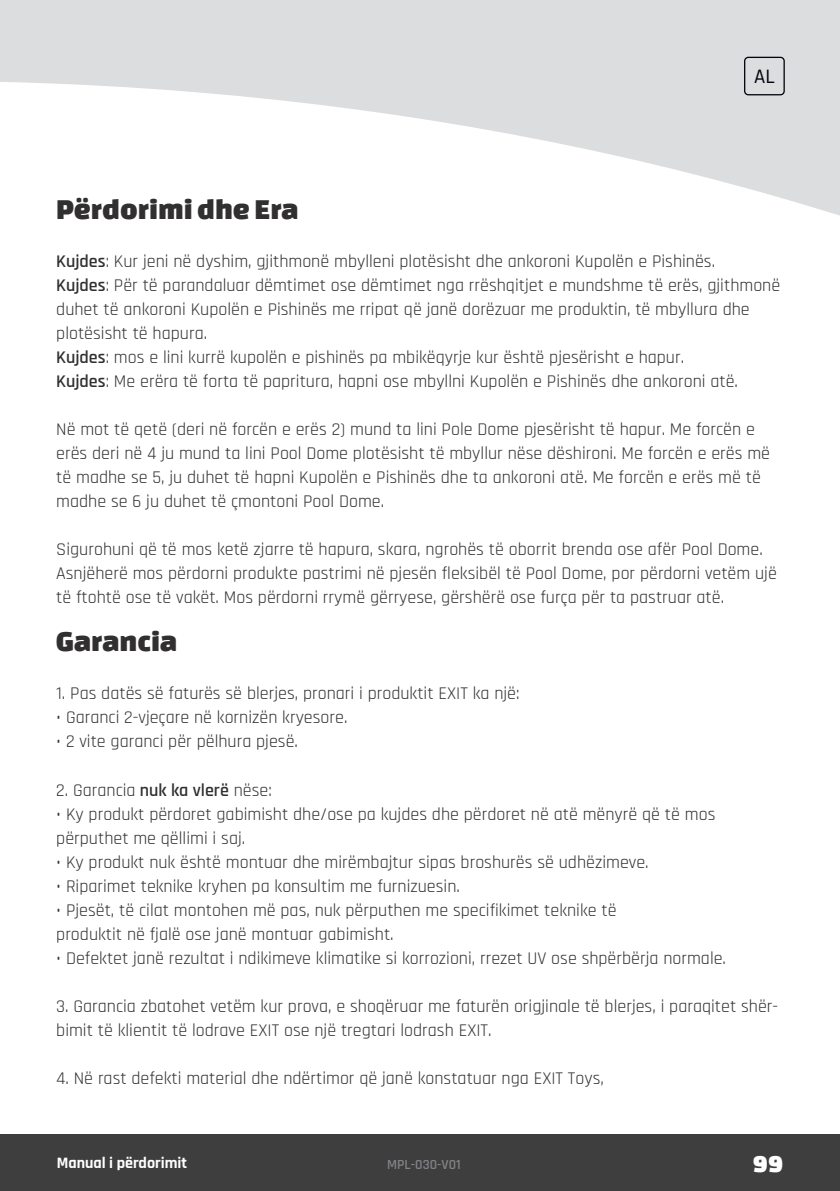
<style>
.page{position:relative;width:840px;height:1191px;background:#fff}
.page>*{position:absolute;margin:0;border:0;box-sizing:border-box;transform-origin:0 0}
.Page-content{font:30px "Changa One";color:#312f30}
.t1{font:25.2px "Changa One";color:#fff}
.t2{font:500 20.8px "Rajdhani";color:#02030c}
.Page-content-2{font:18px/24px "Rajdhani";color:#312f30}
.t3{font:700 16px "Rajdhani";color:#fff}
.t4{font:600 14px "Rajdhani";color:#808285}
.s1{font-weight:600}
</style>
<div class="page">
<svg style="left:0;top:0;width:839px;height:215px;fill:#dcdddf"></svg>
<div style="left:0;top:1134px;width:839px;height:57px;background:#3e3e3f"></div>
<div style="left:743px;top:57px;width:41px;height:38px;border:1px solid #02030c;border-radius:4px"></div>
<p class="t2" style="left:753px;top:64px;width:22px">AL</p>
<p class="Page-content" style="left:56px;top:193px;width:244px">Përdorimi dhe Era</p>
<p class="Page-content-2" style="left:56px;top:250px;width:725px"><span class="s1">Kujdes</span>: Kur jeni në dyshim, gjithmonë mbylleni plotësisht dhe ankoroni Kupolën e Pishinës.<br><span class="s1">Kujdes</span>: Për të parandaluar dëmtimet ose dëmtimet nga rrëshqitjet e mundshme të erës, gjithmonë duhet të ankoroni Kupolën e Pishinës me rripat që janë dorëzuar me produktin, të mbyllura dhe plotësisht të hapura.<br><span class="s1">Kujdes</span>: mos e lini kurrë kupolën e pishinës pa mbikëqyrje kur është pjesërisht e hapur.<br><span class="s1">Kujdes</span>: Me erëra të forta të papritura, hapni ose mbyllni Kupolën e Pishinës dhe ankoroni atë.</p>
<p class="Page-content-2" style="left:56px;top:418px;width:714px">Në mot të qetë (deri në forcën e erës 2) mund ta lini Pole Dome pjesërisht të hapur. Me forcën e erës deri në 4 ju mund ta lini Pool Dome plotësisht të mbyllur nëse dëshironi. Me forcën e erës më të madhe se 5, ju duhet të hapni Kupolën e Pishinës dhe ta ankoroni atë. Me forcën e erës më të madhe se 6 ju duhet të çmontoni Pool Dome.</p>
<p class="Page-content-2" style="left:56px;top:538px;width:721px">Sigurohuni që të mos ketë zjarre të hapura, skara, ngrohës të oborrit brenda ose afër Pool Dome.<br>Asnjëherë mos përdorni produkte pastrimi në pjesën fleksibël të Pool Dome, por përdorni vetëm ujë të ftohtë ose të vakët. Mos përdorni rrymë gërryese, gërshërë ose furça për ta pastruar atë.</p>
<p class="Page-content" style="left:56px;top:625px;width:122px">Garancia</p>
<p class="Page-content-2" style="left:56px;top:682px;width:464px">1. Pas datës së faturës së blerjes, pronari i produktit EXIT ka një:</p>
<p class="Page-content-2" style="left:56px;top:706px;width:292px">• Garanci 2-vjeçare në kornizën kryesore.</p>
<p class="Page-content-2" style="left:56px;top:730px;width:243px">• 2 vite garanci për pëlhura pjesë.</p>
<p class="Page-content-2" style="left:56px;top:778px;width:217px">2. Garancia <span class="s1">nuk ka vlerë</span> nëse:</p>
<p class="Page-content-2" style="left:56px;top:802px;width:660px">• Ky produkt përdoret gabimisht dhe/ose pa kujdes dhe përdoret në atë mënyrë që të mos</p>
<p class="Page-content-2" style="left:56px;top:826px;width:190px">përputhet me qëllimi i saj.</p>
<p class="Page-content-2" style="left:56px;top:850px;width:593px">• Ky produkt nuk është montuar dhe mirëmbajtur sipas broshurës së udhëzimeve.</p>
<p class="Page-content-2" style="left:56px;top:874px;width:405px">• Riparimet teknike kryhen pa konsultim me furnizuesin.</p>
<p class="Page-content-2" style="left:56px;top:898px;width:561px">• Pjesët, të cilat montohen më pas, nuk përputhen me specifikimet teknike të</p>
<p class="Page-content-2" style="left:56px;top:922px;width:339px">produktit në fjalë ose janë montuar gabimisht.</p>
<p class="Page-content-2" style="left:56px;top:946px;width:671px">• Defektet janë rezultat i ndikimeve klimatike si korrozioni, rrezet UV ose shpërbërja normale.</p>
<p class="Page-content-2" style="left:56px;top:994px;width:723px">3. Garancia zbatohet vetëm kur prova, e shoqëruar me faturën origjinale të blerjes, i paraqitet shër&shy;bimit të klientit të lodrave EXIT ose një tregtari lodrash EXIT.</p>
<p class="Page-content-2" style="left:56px;top:1066px;width:549px">4. Në rast defekti material dhe ndërtimor që janë konstatuar nga EXIT Toys,</p>
<p class="t3" style="left:57px;top:1153px;width:132px">Manual i përdorimit</p>
<h2 class="t1" style="left:752px;top:1149px;width:32px">99</h2>
<p class="t4" style="left:387px;top:1156px;width:75px">MPL-030-V01</p>
</div>
